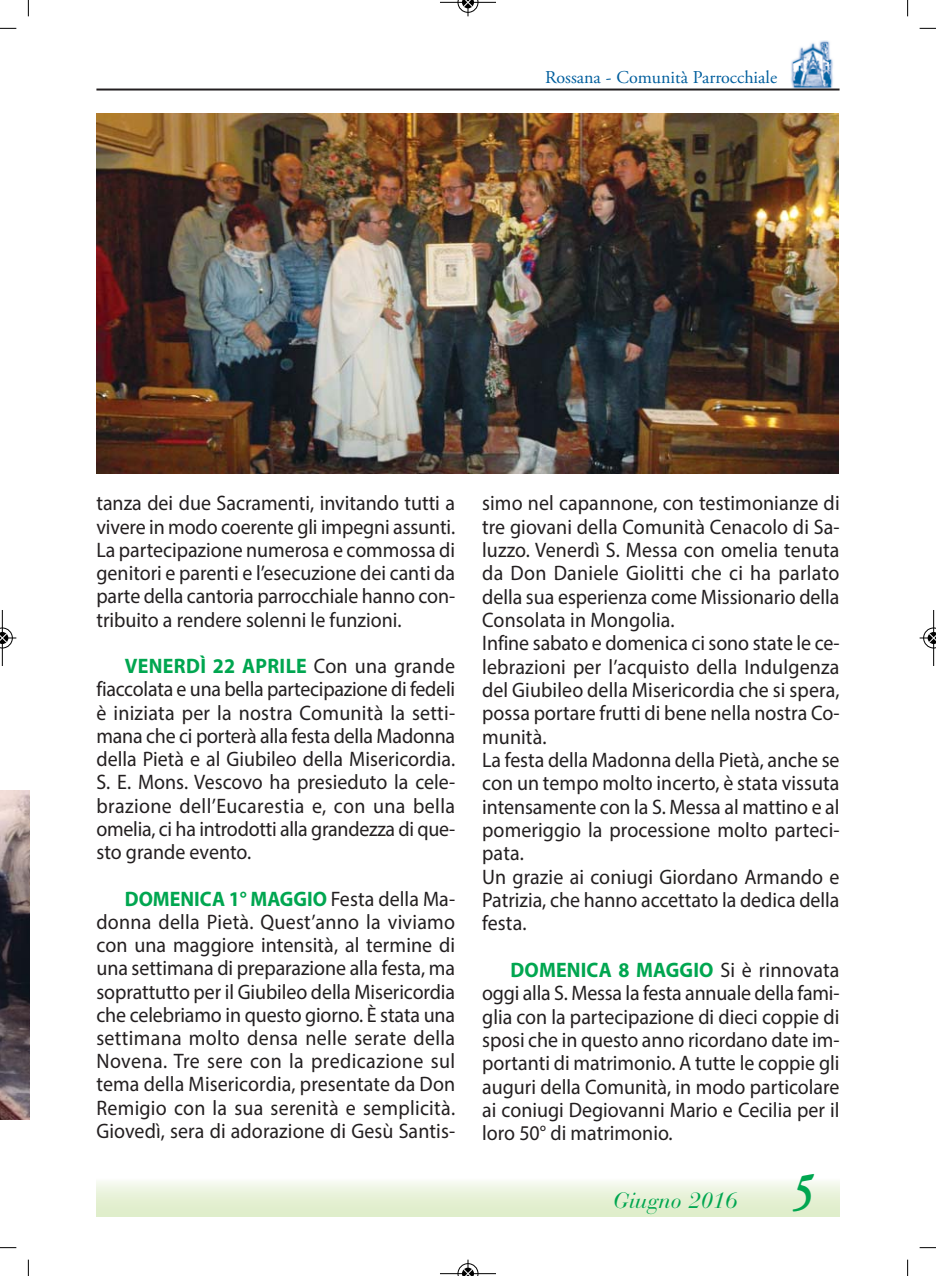
<style>
.page{position:relative;width:936px;height:1276px;background:#fff}
.page>*{position:absolute;margin:0;border:0;box-sizing:border-box;transform-origin:0 0}
.t1{font:italic 700 52px "Adobe Garamond Pro";color:#00a650;scale:.7 1}
.t2{font:italic 22px "Bauer Bodoni Std";color:#00a650}
.t3{font:21px/23.4px "Myriad Pro";color:#231f20;text-align:justify;scale:.95 1}
.t4{font:18px "Adobe Garamond Pro";color:#005e9d}
.s1{font-weight:700;color:#00a650}
</style>
<div class="page">
<img style="left:790px;top:41px;width:44px;height:48px">
<hr style="left:96px;top:89px;width:743px;height:2px;background:#231f20">
<img style="left:96px;top:113px;width:742px;height:360px">
<img style="left:0;top:790px;width:30px;height:329px">
<svg style="left:28px;top:0;width:1px;height:16px"></svg>
<svg style="left:0;top:28px;width:16px;height:1px"></svg>
<svg style="left:907px;top:0;width:1px;height:16px"></svg>
<svg style="left:919px;top:28px;width:16px;height:1px"></svg>
<svg style="left:28px;top:1259px;width:1px;height:17px"></svg>
<svg style="left:0;top:1247px;width:16px;height:1px"></svg>
<svg style="left:907px;top:1259px;width:1px;height:17px"></svg>
<svg style="left:919px;top:1247px;width:16px;height:1px"></svg>
<hr style="left:440px;top:2px;width:56px;height:1px;background:#000">
<svg style="left:457px;top:0;width:21px;height:16px"></svg>
<hr style="left:440px;top:1273px;width:56px;height:1px;background:#000">
<svg style="left:457px;top:1259px;width:21px;height:17px"></svg>
<hr style="left:2px;top:610px;width:1px;height:56px;background:#000">
<svg style="left:0;top:627px;width:16px;height:21px"></svg>
<hr style="left:933px;top:610px;width:1px;height:56px;background:#000">
<svg style="left:919px;top:627px;width:16px;height:21px"></svg>
<p class="t4" style="left:545px;top:70px;width:233px">Rossana - Comunità Parrocchiale</p>
<p class="t3" style="left:96px;top:493px;width:379px">tanza dei due Sacramenti, invitando tutti a vivere in modo coerente gli impegni assunti.<br>La partecipazione numerosa e commossa di genitori e parenti e l’esecuzione dei canti da parte della cantoria parrocchiale hanno con&shy;tribuito a rendere solenni le funzioni.</p>
<p class="t3" style="left:96px;top:656px;width:379px;text-indent:28px"><span class="s1">VENERDÌ 22 APRILE</span> Con una grande fiaccolata e una bella partecipazione di fedeli è iniziata per la nostra Comunità la setti&shy;mana che ci porterà alla festa della Madonna della Pietà e al Giubileo della Misericordia.<br>S. E. Mons. Vescovo ha presieduto la cele&shy;brazione dell’Eucarestia e, con una bella omelia, ci ha introdotti alla grandezza di que&shy;sto grande evento.</p>
<p class="t3" style="left:96px;top:888px;width:379px;text-indent:28px"><span class="s1">DOMENICA 1° MAGGIO</span> Festa della Ma&shy;donna della Pietà. Quest’anno la viviamo con una maggiore intensità, al termine di una settimana di preparazione alla festa, ma soprattutto per il Giubileo della Misericordia che celebriamo in questo giorno. È stata una settimana molto densa nelle serate della Novena. Tre sere con la predicazione sul tema della Misericordia, presentate da Don Remigio con la sua serenità e semplicità.<br>Giovedì, sera di adorazione di Gesù Santis-</p>
<p class="t3" style="left:482px;top:493px;width:378px;text-align:left">simo nel capannone, con testimonianze di tre giovani della Comunità Cenacolo di Sa&shy;luzzo. Venerdì S. Messa con omelia tenuta da Don Daniele Giolitti che ci ha parlato della sua esperienza come Missionario della Consolata in Mongolia.<br>Infine sabato e domenica ci sono state le ce&shy;lebrazioni per l’acquisto della Indulgenza del Giubileo della Misericordia che si spera, possa portare frutti di bene nella nostra Co&shy;munità.<br>La festa della Madonna della Pietà, anche se con un tempo molto incerto, è stata vissuta intensamente con la S. Messa al mattino e al pomeriggio la processione molto parteci&shy;pata.<br>Un grazie ai coniugi Giordano Armando e Patrizia, che hanno accettato la dedica della festa.</p>
<p class="t3" style="left:482px;top:960px;width:377px;text-indent:28px"><span class="s1">DOMENICA 8 MAGGIO</span> Si è rinnovata oggi alla S. Messa la festa annuale della fami&shy;glia con la partecipazione di dieci coppie di sposi che in questo anno ricordano date im&shy;portanti di matrimonio. A tutte le coppie gli auguri della Comunità, in modo particolare ai coniugi Degiovanni Mario e Cecilia per il loro 50° di matrimonio.</p>
<h1 class="t1" style="left:793px;top:1160px;width:29px">5</h1>
<p class="t2" style="left:613px;top:1188px;width:126px">Giugno 2016</p>
</div>
